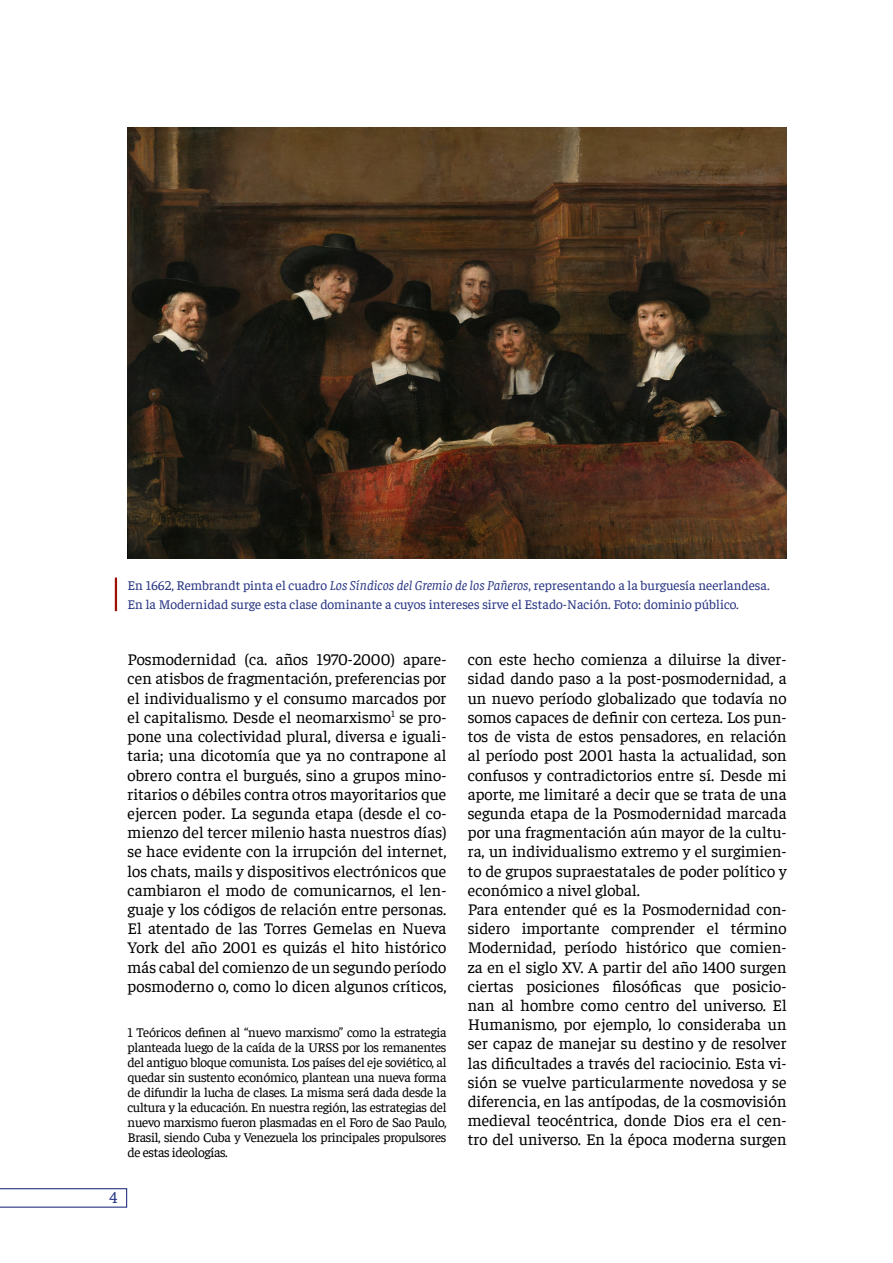
<style>
.page{position:relative;width:893px;height:1263px;background:#fff}
.page>*{position:absolute;margin:0;border:0;box-sizing:border-box;transform-origin:0 0}
.TEXTO{font:16.5px/19.2px "Faustina";color:#000;text-align:justify}
.t1{font:16.5px "Faustina";color:#283583}
.Nota_al_pie{font:13.5px/15px "Faustina";letter-spacing:-.025em;color:#000;text-align:justify}
.TEXTO-2{font:13.5px/19.2px "Faustina";color:#283583}
.s1{font-style:italic}
</style>
<div class="page">
<svg style="left:0;top:1188px;width:127px;height:20px"></svg>
<img style="left:128px;top:128px;width:659px;height:430px">
<hr style="left:115px;top:577px;width:2px;height:34px;background:#9c1006">
<p class="TEXTO-2" style="left:128px;top:575px;width:643px">En 1662, Rembrandt pinta el cuadro <span class="s1">Los Síndicos del Gremio de los Pañeros</span>, representando a la burguesía neerlandesa.<br>En la Modernidad surge esta clase dominante a cuyos intereses sirve el Estado-Nación. Foto: dominio público.</p>
<p class="TEXTO" style="left:128px;top:649px;width:320px">Posmodernidad (ca. años 1970-2000) apare&shy;cen atisbos de fragmentación, preferencias por el individualismo y el consumo marcados por el capitalismo. Desde el neomarxismo<sup>1</sup> se pro&shy;pone una colectividad plural, diversa e iguali&shy;taria; una dicotomía que ya no contrapone al obrero contra el burgués, sino a grupos mino&shy;ritarios o débiles contra otros mayoritarios que ejercen poder. La segunda etapa (desde el co&shy;mienzo del tercer milenio hasta nuestros días) se hace evidente con la irrupción del internet, los chats, mails y dispositivos electrónicos que cambiaron el modo de comunicarnos, el len&shy;guaje y los códigos de relación entre personas.<br>El atentado de las Torres Gemelas en Nueva York del año 2001 es quizás el hito histórico más cabal del comienzo de un segundo período posmoderno o, como lo dicen algunos críticos,</p>
<p class="Nota_al_pie" style="left:128px;top:1023px;width:320px">1 Teóricos definen al “nuevo marxismo” como la estrategia planteada luego de la caída de la URSS por los remanentes del antiguo bloque comunista. Los países del eje soviético, al quedar sin sustento económico, plantean una nueva forma de difundir la lucha de clases. La misma será dada desde la cultura y la educación. En nuestra región, las estrategias del nuevo marxismo fueron plasmadas en el Foro de Sao Paulo, Brasil, siendo Cuba y Venezuela los principales propulsores de estas ideologías.</p>
<p class="t1" style="left:109px;top:1186px;width:9px">4</p>
<p class="TEXTO" style="left:468px;top:649px;width:320px">con este hecho comienza a diluirse la diver&shy;sidad dando paso a la post-posmodernidad, a un nuevo período globalizado que todavía no somos capaces de definir con certeza. Los pun&shy;tos de vista de estos pensadores, en relación al período post 2001 hasta la actualidad, son confusos y contradictorios entre sí. Desde mi aporte, me limitaré a decir que se trata de una segunda etapa de la Posmodernidad marcada por una fragmentación aún mayor de la cultu&shy;ra, un individualismo extremo y el surgimien&shy;to de grupos supraestatales de poder político y económico a nivel global.</p>
<p class="TEXTO" style="left:468px;top:898px;width:320px">Para entender qué es la Posmodernidad con&shy;sidero importante comprender el término Modernidad, período histórico que comien&shy;za en el siglo XV. A partir del año 1400 surgen ciertas posiciones filosóficas que posicio&shy;nan al hombre como centro del universo. El Humanismo, por ejemplo, lo consideraba un ser capaz de manejar su destino y de resolver las dificultades a través del raciocinio. Esta vi&shy;sión se vuelve particularmente novedosa y se diferencia, en las antípodas, de la cosmovisión medieval teocéntrica, donde Dios era el cen&shy;tro del universo. En la época moderna surgen</p>
</div>
